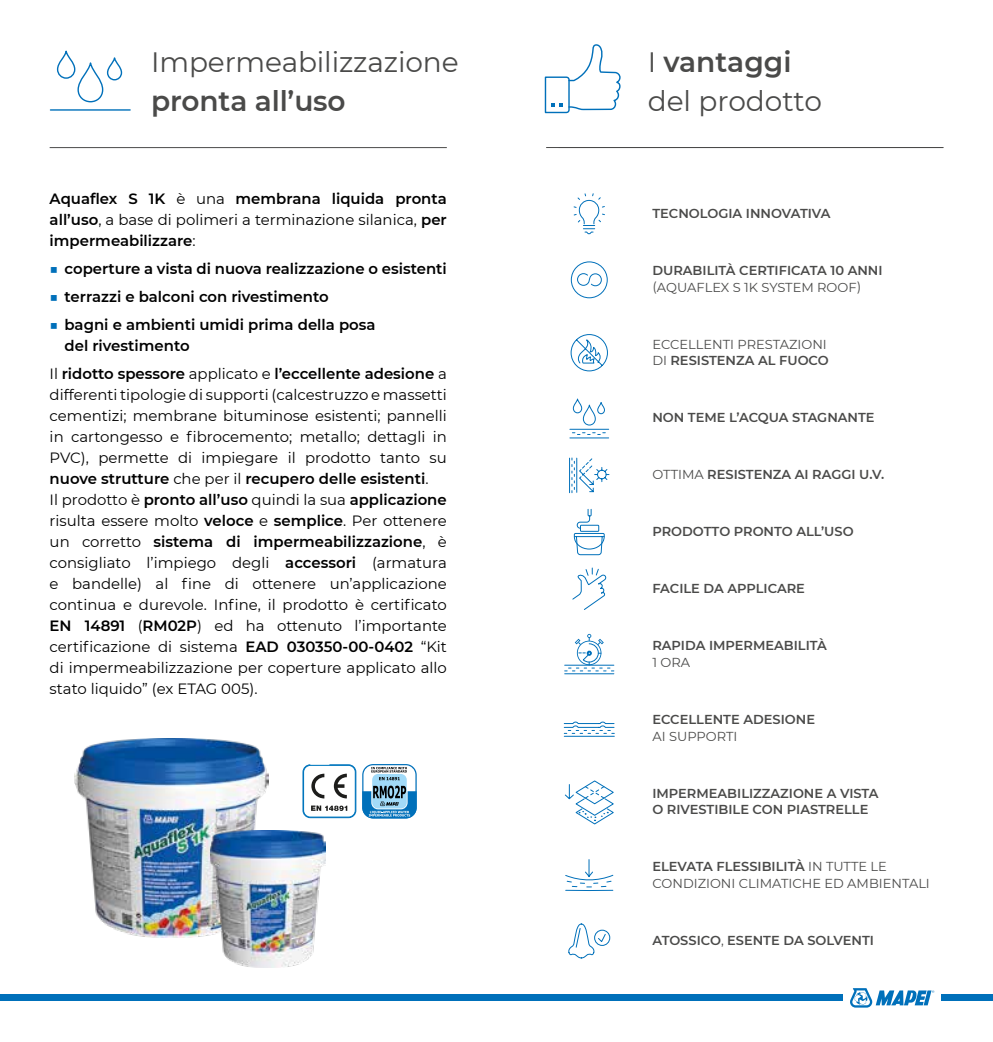
<style>
.page{position:relative;width:993px;height:1042px;background:#fff}
.page>*{position:absolute;margin:0;border:0;box-sizing:border-box;transform-origin:0 0}
.t1{font:28px/38.3px "Montserrat";letter-spacing:-.005em;color:#4a4a49}
.t2{font:600 28px "Montserrat";letter-spacing:-.005em;color:#4a4a49}
.t3{font:14.88px/21px "Montserrat";color:#000}
.t4{font:600 14.88px/21px "Montserrat";color:#000;text-align:justify}
.t5{font:600 12.95px/16.6px "Montserrat";color:#4a4a49}
.t6{font:12.95px/16.6px "Montserrat";color:#4a4a49}
.s1{font-weight:400}
.s2{font-weight:400;color:#0070ba}
.s3{font-weight:600}
</style>
<div class="page">
<div style="left:496px;top:994px;width:346px;height:7px;background:#0070ba"></div>
<div style="left:941px;top:994px;width:51px;height:7px;background:#0070ba"></div>
<svg style="left:850px;top:988px;width:84px;height:19px"></svg>
<hr style="left:546px;top:147px;width:397px;height:1px;background:#4a4a49">
<svg style="left:544px;top:44px;width:77px;height:70px"></svg>
<svg style="left:565px;top:859px;width:48px;height:32px"></svg>
<svg style="left:563px;top:721px;width:52px;height:16px"></svg>
<svg style="left:564px;top:780px;width:50px;height:45px"></svg>
<svg style="left:570px;top:261px;width:38px;height:38px"></svg>
<svg style="left:570px;top:334px;width:38px;height:38px"></svg>
<svg style="left:569px;top:398px;width:40px;height:41px"></svg>
<svg style="left:569px;top:457px;width:40px;height:36px"></svg>
<hr style="left:564px;top:673px;width:49px;height:1px;background:#0070ba">
<svg style="left:564px;top:634px;width:49px;height:37px"></svg>
<svg style="left:572px;top:567px;width:34px;height:43px"></svg>
<svg style="left:573px;top:509px;width:32px;height:46px"></svg>
<div style="left:594px;top:930px;width:16px;height:16px;border:1px solid #0070ba;border-radius:50%"></div>
<svg style="left:568px;top:923px;width:38px;height:36px"></svg>
<svg style="left:573px;top:193px;width:32px;height:42px"></svg>
<div style="left:0;top:994px;width:496px;height:7px;background:#0070ba"></div>
<hr style="left:50px;top:147px;width:396px;height:1px;background:#4a4a49">
<svg style="left:56px;top:50px;width:67px;height:53px"></svg>
<hr style="left:50px;top:109px;width:80px;height:2px;background:#0070ba">
<svg style="left:300px;top:762px;width:59px;height:59px"></svg>
<svg style="left:303px;top:765px;width:53px;height:52px"></svg>
<div style="left:303px;top:765px;width:53px;height:53px;border:1px solid #0072bb;border-radius:7px"></div>
<svg style="left:360px;top:762px;width:59px;height:59px"></svg>
<div style="left:363px;top:765px;width:52px;height:52px;background:#fff;border-radius:10px"></div>
<svg style="left:362px;top:767px;width:54px;height:51px"></svg>
<img style="left:74px;top:738px;width:194px;height:199px">
<img style="left:211px;top:830px;width:114px;height:138px">
<h1 class="t1" style="left:151px;top:42px;width:309px">Impermeabilizzazione</h1>
<h1 class="t2" style="left:151px;top:81px;width:196px">pronta all’uso</h1>
<p class="t4" style="left:50px;top:187px;width:398px">Aquaflex S 1K <span class="s1">è una</span> membrana liquida pronta all’uso<span class="s1">, a base di polimeri a terminazione silanica,</span> per impermeabilizzare<span class="s1">:</span></p>
<p class="t4" style="left:50px;top:257px;width:398px"><span class="s2">■</span> coperture a vista di nuova realizzazione o esistenti</p>
<p class="t4" style="left:50px;top:285px;width:280px"><span class="s2">■</span> terrazzi e balconi con rivestimento</p>
<p class="t4" style="left:64px;top:313px;width:312px;text-indent:-15px"><span class="s2">■</span> bagni e ambienti umidi prima della posa del rivestimento</p>
<p class="t3" style="left:50px;top:362px;width:398px">Il <span class="s3">ridotto spessore</span> applicato e <span class="s3">l’eccellente adesione</span> a differenti tipologie di supporti (calcestruzzo e massetti cementizi; membrane bituminose esistenti; pannelli in cartongesso e fibrocemento; metallo; dettagli in PVC), permette di impiegare il prodotto tanto su <span class="s3">nuove strutture</span> che per il <span class="s3">recupero delle esistenti</span>.<br>Il prodotto è <span class="s3">pronto all’uso</span> quindi la sua <span class="s3">applicazione </span>risulta essere molto <span class="s3">veloce</span> e <span class="s3">semplice</span>. Per ottenere un corretto <span class="s3">sistema di impermeabilizzazione</span>, è consigliato l’impiego degli <span class="s3">accessori</span> (armatura e bandelle) al fine di ottenere un’applicazione continua e durevole. Infine, il prodotto è certificato <span class="s3">EN 14891</span> (<span class="s3">RM02P</span>) ed ha ottenuto l’importante certificazione di sistema <span class="s3">EAD 030350-00-0402</span> “Kit di impermeabilizzazione per coperture applicato allo stato liquido” (ex ETAG 005).</p>
<h1 class="t1" style="left:647px;top:42px;width:176px">I <span class="s3">vantaggi </span>del prodotto</h1>
<p class="t5" style="left:652px;top:205px;width:180px">TECNOLOGIA INNOVATIVA</p>
<p class="t5" style="left:652px;top:262px;width:232px">DURABILITÀ CERTIFICATA 10 ANNI</p>
<p class="t6" style="left:652px;top:278px;width:210px">(AQUAFLEX S 1K SYSTEM ROOF)</p>
<p class="t6" style="left:652px;top:335px;width:178px">ECCELLENTI PRESTAZIONI<br>DI <span class="s3">RESISTENZA AL FUOCO</span></p>
<p class="t5" style="left:652px;top:409px;width:224px">NON TEME L’ACQUA STAGNANTE</p>
<p class="t5" style="left:652px;top:466px;width:233px"><span class="s1">OTTIMA</span> RESISTENZA AI RAGGI U.V.</p>
<p class="t5" style="left:652px;top:523px;width:203px">PRODOTTO PRONTO ALL’USO</p>
<p class="t5" style="left:652px;top:580px;width:154px">FACILE DA APPLICARE</p>
<p class="t5" style="left:652px;top:637px;width:176px">RAPIDA IMPERMEABILITÀ</p>
<p class="t6" style="left:652px;top:653px;width:39px">1 ORA</p>
<p class="t5" style="left:652px;top:710px;width:164px">ECCELLENTE ADESIONE</p>
<p class="t6" style="left:652px;top:727px;width:86px">AI SUPPORTI</p>
<p class="t5" style="left:652px;top:784px;width:228px">IMPERMEABILIZZAZIONE A VISTA<br>O RIVESTIBILE CON PIASTRELLE</p>
<p class="t6" style="left:652px;top:858px;width:279px"><span class="s3">ELEVATA FLESSIBILITÀ</span> IN TUTTE LE<br>CONDIZIONI CLIMATICHE ED AMBIENTALI</p>
<p class="t5" style="left:652px;top:931px;width:223px">ATOSSICO<span class="s1">,</span> ESENTE DA SOLVENTI</p>
</div>
